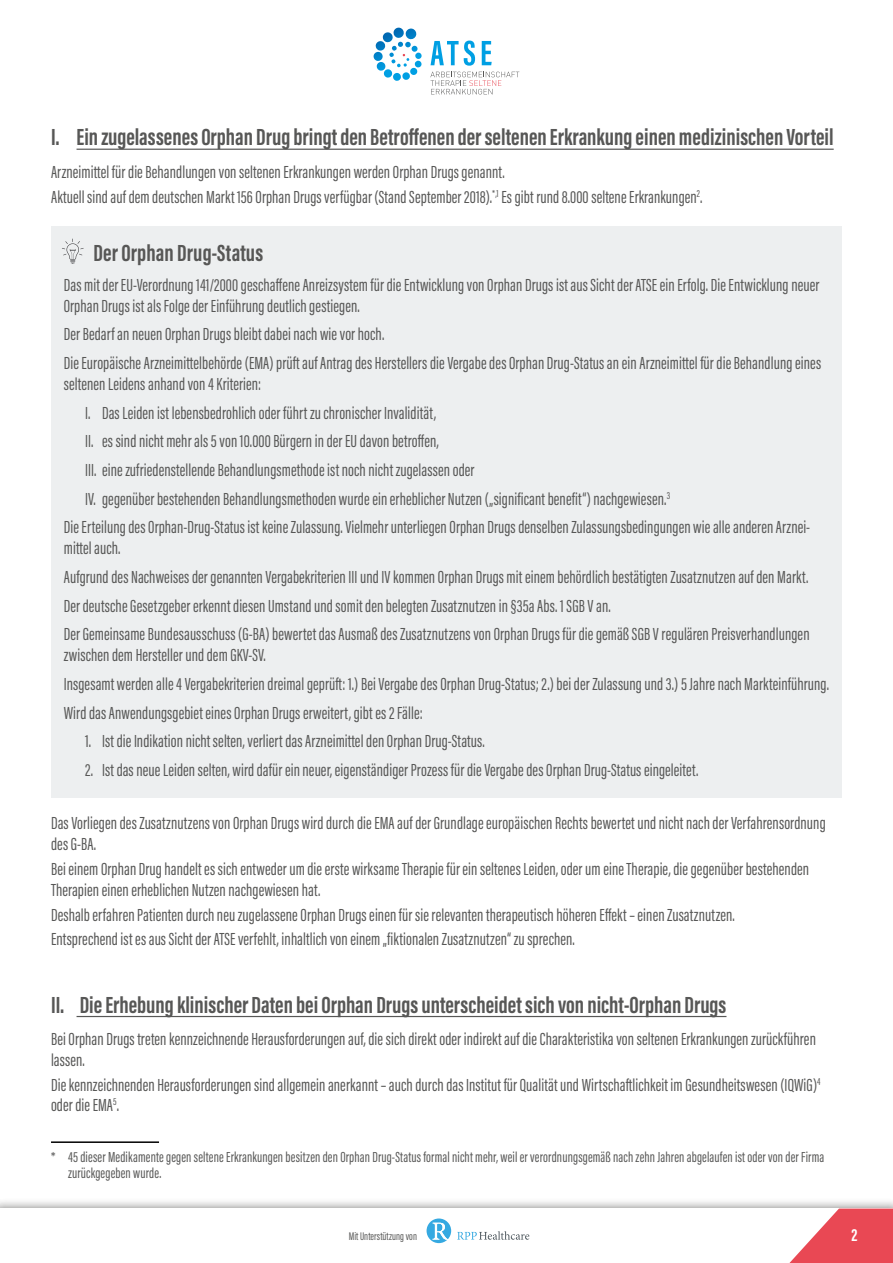
<style>
.page{position:relative;width:893px;height:1263px;background:#fff}
.page>*{position:absolute;margin:0;border:0;box-sizing:border-box;transform-origin:0 0}
.t1{font:700 24px "Acumin Pro Extra Cond";color:#575756}
.t2{font:18px/28.7px "Acumin Pro Extra Cond";letter-spacing:.005em;color:#575756}
.t3{font:700 18px "Acumin Pro Extra Cond";color:#fff}
.t4{font:15px/15.8px "Acumin Pro Extra Cond";letter-spacing:.01em;color:#575756}
.t5{font:11.4px "Acumin Pro Extra Cond";letter-spacing:.005em;color:#575756}
</style>
<div class="page">
<svg style="left:374px;top:28px;width:48px;height:53px"></svg>
<svg style="left:431px;top:41px;width:44px;height:25px"></svg>
<svg style="left:482px;top:41px;width:10px;height:24px"></svg>
<svg style="left:430px;top:72px;width:89px;height:22px"></svg>
<div style="left:0;top:1198px;width:893px;height:65px;background:#575756;opacity:.75"></div>
<div style="left:0;top:1208px;width:893px;height:55px;background:#fff"></div>
<svg style="left:427px;top:1218px;width:24px;height:25px"></svg>
<svg style="left:457px;top:1231px;width:72px;height:9px"></svg>
<svg style="left:789px;top:1208px;width:104px;height:55px"></svg>
<hr style="left:77px;top:149px;width:757px;height:1px;background:#575756">
<div style="left:51px;top:226px;width:791px;height:572px;background:#edeff0"></div>
<hr style="left:77px;top:1016px;width:649px;height:1px;background:#575756">
<hr style="left:51px;top:1141px;width:108px;height:2px;background:#000">
<svg style="left:62px;top:239px;width:22px;height:25px"></svg>
<h1 class="t1" style="left:51px;top:122px;width:784px">I. Ein zugelassenes Orphan Drug bringt den Betroffenen der seltenen Erkrankung einen medizinischen Vorteil</h1>
<p class="t2" style="left:51px;top:159px;width:653px;line-height:24.9px">Arzneimittel für die Behandlungen von seltenen Erkrankungen werden Orphan Drugs genannt.<br>Aktuell sind auf dem deutschen Markt 156 Orphan Drugs verfügbar (Stand September 2018).<sup>*,1</sup> Es gibt rund 8.000 seltene Erkrankungen<sup>2</sup>.</p>
<h1 class="t1" style="left:94px;top:238px;width:171px">Der Orphan Drug-Status</h1>
<p class="t2" style="left:64px;top:274px;width:757px;line-height:21px">Das mit der EU-Verordnung 141/2000 geschaffene Anreizsystem für die Entwicklung von Orphan Drugs ist aus Sicht der ATSE ein Erfolg. Die Entwicklung neuer<br>Orphan Drugs ist als Folge der Einführung deutlich gestiegen.</p>
<p class="t2" style="left:64px;top:320px;width:759px">Der Bedarf an neuen Orphan Drugs bleibt dabei nach wie vor hoch.<br>Die Europäische Arzneimittelbehörde (EMA) prüft auf Antrag des Herstellers die Vergabe des Orphan Drug-Status an ein Arzneimittel für die Behandlung eines</p>
<p class="t2" style="left:64px;top:370px;width:199px">seltenen Leidens anhand von 4 Kriterien:</p>
<p class="t2" style="left:85px;top:398px;width:352px">I. Das Leiden ist lebensbedrohlich oder führt zu chronischer Invalidität,</p>
<p class="t2" style="left:85px;top:427px;width:355px">II. es sind nicht mehr als 5 von 10.000 Bürgern in der EU davon betroffen,</p>
<p class="t2" style="left:85px;top:456px;width:391px">III. eine zufriedenstellende Behandlungsmethode ist noch nicht zugelassen oder</p>
<p class="t2" style="left:85px;top:484px;width:587px">IV. gegenüber bestehenden Behandlungsmethoden wurde ein erheblicher Nutzen („significant benefit“) nachgewiesen.<sup>3</sup></p>
<p class="t2" style="left:64px;top:513px;width:748px">Die Erteilung des Orphan-Drug-Status ist keine Zulassung. Vielmehr unterliegen Orphan Drugs denselben Zulassungsbedingungen wie alle anderen Arznei-</p>
<p class="t2" style="left:64px;top:534px;width:747px">mittel auch.<br>Aufgrund des Nachweises der genannten Vergabekriterien III und IV kommen Orphan Drugs mit einem behördlich bestätigten Zusatznutzen auf den Markt.<br>Der deutsche Gesetzgeber erkennt diesen Umstand und somit den belegten Zusatznutzen in §35a Abs. 1 SGB V an.<br>Der Gemeinsame Bundesausschuss (G-BA) bewertet das Ausmaß des Zusatznutzens von Orphan Drugs für die gemäß SGB V regulären Preisverhandlungen</p>
<p class="t2" style="left:64px;top:641px;width:767px">zwischen dem Hersteller und dem GKV-SV.<br>Insgesamt werden alle 4 Vergabekriterien dreimal geprüft: 1.) Bei Vergabe des Orphan Drug-Status; 2.) bei der Zulassung und 3.) 5 Jahre nach Markteinführung.<br>Wird das Anwendungsgebiet eines Orphan Drugs erweitert, gibt es 2 Fälle:</p>
<p class="t2" style="left:85px;top:727px;width:401px">1. Ist die Indikation nicht selten, verliert das Arzneimittel den Orphan Drug-Status.</p>
<p class="t2" style="left:85px;top:755px;width:615px">2. Ist das neue Leiden selten, wird dafür ein neuer, eigenständiger Prozess für die Vergabe des Orphan Drug-Status eingeleitet.</p>
<p class="t2" style="left:51px;top:813px;width:776px;line-height:20.7px">Das Vorliegen des Zusatznutzens von Orphan Drugs wird durch die EMA auf der Grundlage europäischen Rechts bewertet und nicht nach der Verfahrensordnung des G-BA.</p>
<p class="t2" style="left:51px;top:858px;width:760px;line-height:20.7px">Bei einem Orphan Drug handelt es sich entweder um die erste wirksame Therapie für ein seltenes Leiden, oder um eine Therapie, die gegenüber bestehenden<br>Therapien einen erheblichen Nutzen nachgewiesen hat.</p>
<p class="t2" style="left:51px;top:902px;width:685px;line-height:24.9px">Deshalb erfahren Patienten durch neu zugelassene Orphan Drugs einen für sie relevanten therapeutisch höheren Effekt – einen Zusatznutzen.<br>Entsprechend ist es aus Sicht der ATSE verfehlt, inhaltlich von einem „fiktionalen Zusatznutzen“ zu sprechen.</p>
<h1 class="t1" style="left:51px;top:990px;width:677px">II. Die Erhebung klinischer Daten bei Orphan Drugs unterscheidet sich von nicht-Orphan Drugs</h1>
<p class="t2" style="left:51px;top:1028px;width:766px;line-height:20.7px">Bei Orphan Drugs treten kennzeichnende Herausforderungen auf, die sich direkt oder indirekt auf die Charakteristika von seltenen Erkrankungen zurückführen lassen.</p>
<p class="t2" style="left:51px;top:1074px;width:771px;line-height:20.7px">Die kennzeichnenden Herausforderungen sind allgemein anerkannt – auch durch das Institut für Qualität und Wirtschaftlichkeit im Gesundheitswesen (IQWiG)<sup>4 </sup>oder die EMA<sup>5</sup>.</p>
<p class="t4" style="left:68px;top:1149px;width:758px;text-indent:-17px">* 45 dieser Medikamente gegen seltene Erkrankungen besitzen den Orphan Drug-Status formal nicht mehr, weil er verordnungsgemäß nach zehn Jahren abgelaufen ist oder von der Firma zurückgegeben wurde.</p>
<p class="t5" style="left:349px;top:1229px;width:70px">Mit Unterstützung von</p>
<p class="t3" style="left:851px;top:1223px;width:7px">2</p>
</div>
